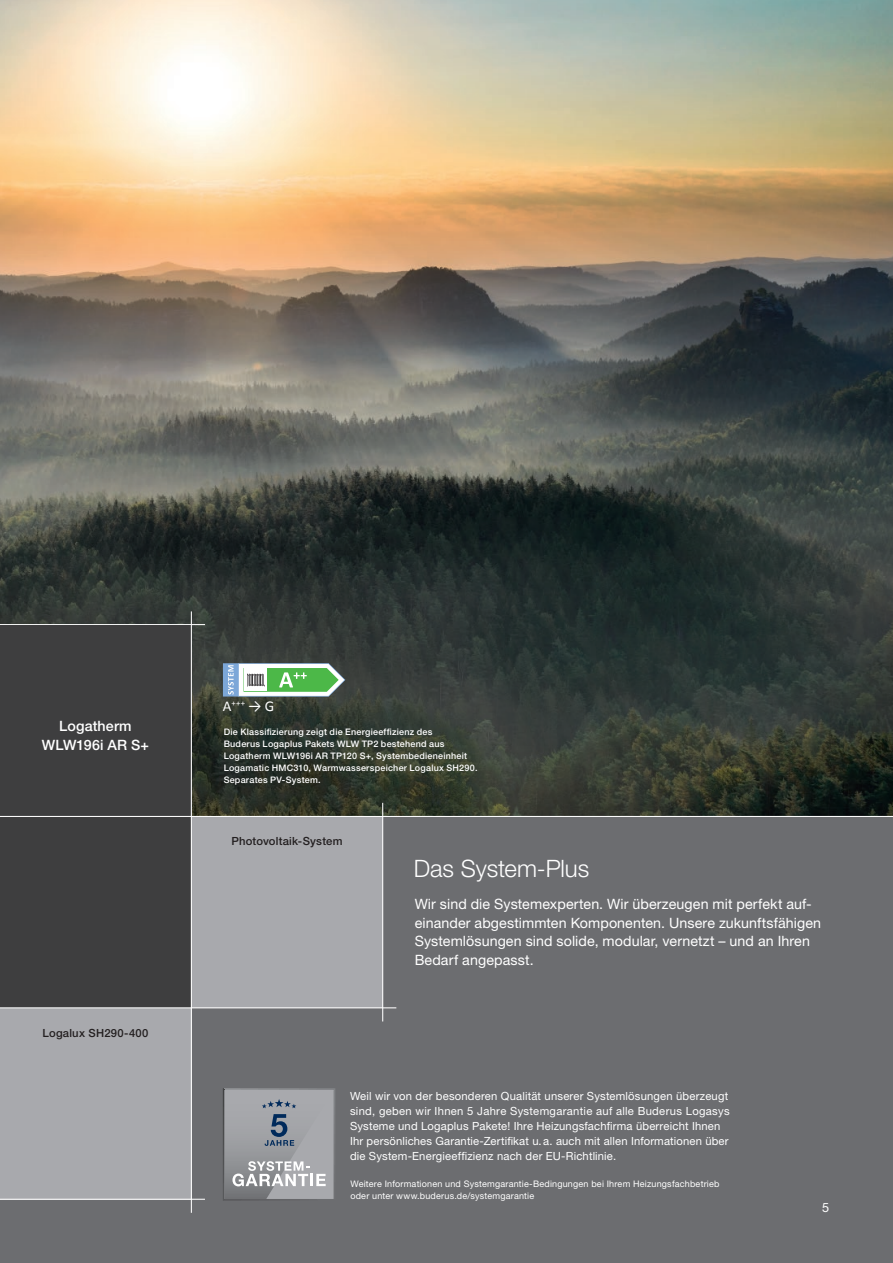
<style>
.page{position:relative;width:893px;height:1263px;background:#fff}
.page>*{position:absolute;margin:0;border:0;box-sizing:border-box;transform-origin:0 0}
.t1{font:300 24px "Helvetica Neue LT Pro";letter-spacing:-.005em;color:#fff}
.t2{font:15px "Calibri";color:#fff}
.t3{font:14.25px/18.5px "Helvetica Neue LT Pro";letter-spacing:.005em;color:#fff}
.t4{font:500 14.25px/18.8px "Helvetica Neue LT Pro";letter-spacing:.01em;color:#fff;text-align:center}
.t5{font:12.75px "Helvetica Neue LT Pro";color:#fff}
.t6{font:11.25px/15px "Helvetica Neue LT Pro";letter-spacing:.015em;color:#fff}
.t7{font:500 11.25px "Helvetica Neue LT Pro";letter-spacing:.02em;color:#231f20}
.t8{font:500 9px/12px "Helvetica Neue LT Pro";letter-spacing:.025em;color:#fff}
.t9{font:9px/12px "Helvetica Neue LT Pro";letter-spacing:.025em;color:#fff}
</style>
<div class="page">
<img style="left:0;top:0;width:893px;height:816px">
<svg style="left:223px;top:663px;width:122px;height:33px"></svg>
<div style="left:1px;top:816px;width:892px;height:447px;background:#6c6d70"></div>
<hr style="left:0;top:624px;width:205px;height:1px;background:#fff">
<div style="left:0;top:625px;width:191px;height:191px;background:#3e3e3f"></div>
<div style="left:0;top:816px;width:191px;height:192px;background:#3e3e3f"></div>
<div style="left:191px;top:816px;width:192px;height:192px;background:#a8a9ad"></div>
<div style="left:0;top:1008px;width:191px;height:191px;background:#a8a9ad"></div>
<hr style="left:191px;top:611px;width:1px;height:602px;background:#fff">
<hr style="left:382px;top:803px;width:1px;height:218px;background:#fff">
<hr style="left:0;top:816px;width:893px;height:1px;background:#fff">
<hr style="left:0;top:1007px;width:396px;height:1px;background:#fff">
<hr style="left:0;top:1199px;width:205px;height:1px;background:#fff">
<svg style="left:223px;top:1088px;width:112px;height:113px"></svg>
<p class="t4" style="left:42px;top:716px;width:109px">Logatherm<br>WLW196i AR S+</p>
<p class="t7" style="left:42px;top:1026px;width:107px">Logalux SH290-400</p>
<h2 class="t2" style="left:223px;top:696px;width:53px">A<sup>+++</sup> → G</h2>
<p class="t8" style="left:224px;top:725px;width:255px">Die Klassifizierung zeigt die Energieeffizienz des<br>Buderus Logaplus Pakets WLW TP2 bestehend aus Logatherm WLW196i AR TP120 S+, Systembedieneinheit Logamatic HMC310, Warmwasserspeicher Logalux SH290.<br>Separates PV-System.</p>
<p class="t7" style="left:232px;top:834px;width:112px">Photovoltaik-System</p>
<h1 class="t1" style="left:414px;top:854px;width:177px">Das System-Plus</h1>
<p class="t3" style="left:415px;top:894px;width:408px">Wir sind die Systemexperten. Wir überzeugen mit perfekt auf&shy;einander abgestimmten Komponenten. Unsere zukunftsfähigen Systemlösungen sind solide, modular, vernetzt – und an Ihren Bedarf angepasst.</p>
<p class="t6" style="left:350px;top:1089px;width:381px">Weil wir von der besonderen Qualität unserer Systemlösungen überzeugt sind, geben wir Ihnen 5 Jahre Systemgarantie auf alle Buderus Logasys Systeme und Logaplus Pakete! Ihre Heizungsfachfirma überreicht Ihnen Ihr persönliches Garantie-Zertifikat u.a. auch mit allen Informationen über die System-Energieeffizienz nach der EU-Richtlinie.</p>
<p class="t9" style="left:350px;top:1177px;width:371px">Weitere Informationen und Systemgarantie-Bedingungen bei Ihrem Heizungsfachbetrieb oder unter www.buderus.de/systemgarantie</p>
<p class="t5" style="left:822px;top:1199px;width:9px">5</p>
</div>
